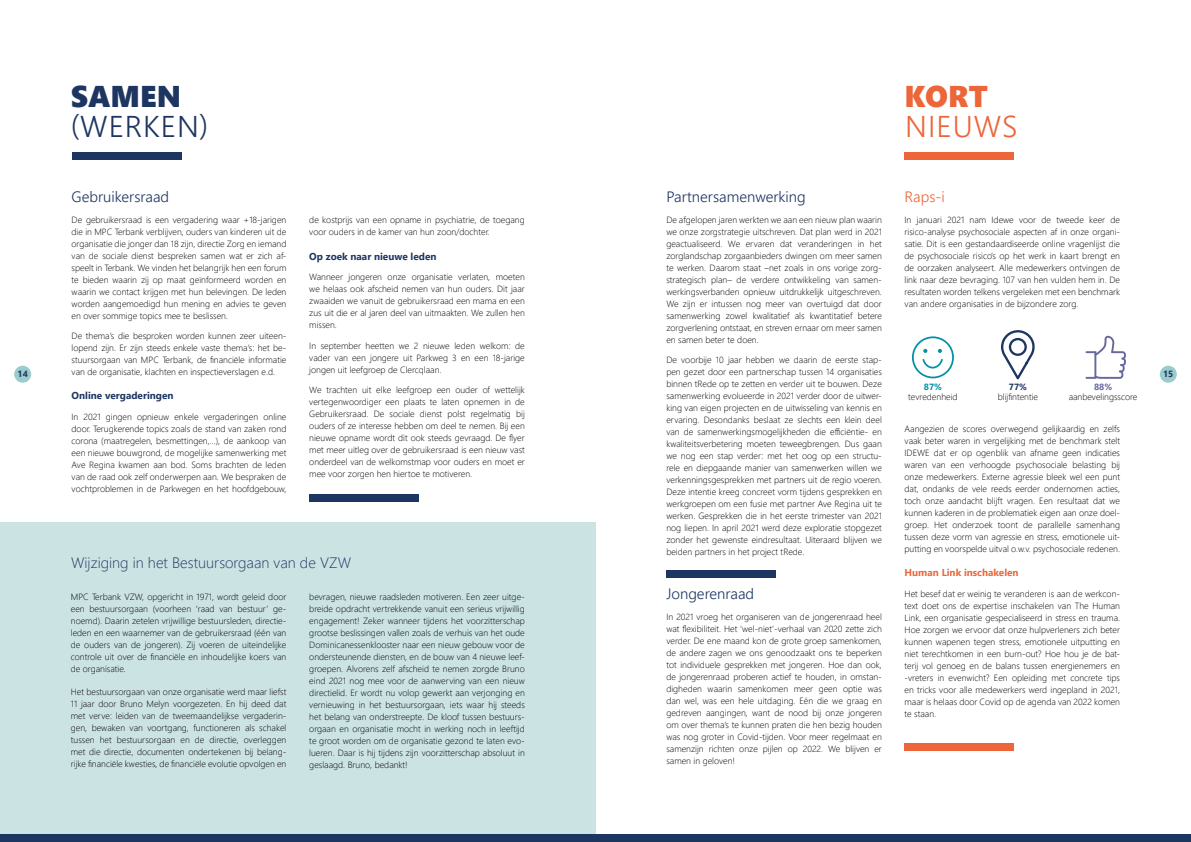
<style>
.page{position:relative;width:1191px;height:842px;background:#fff}
.page>*{position:absolute;margin:0;border:0;box-sizing:border-box;transform-origin:0 0}
.t1{font:300 30px "Segoe UI";letter-spacing:.035em;color:#1d3661}
.t2{font:300 30px "Segoe UI";letter-spacing:.035em;color:#ec663a}
.t3{font:30px "Segoe UI Black";color:#1d3661}
.t4{font:30px "Segoe UI Black";color:#ec663a}
.t5{font:300 15px "Segoe UI";color:#1d3661}
.t6{font:300 15px "Segoe UI";color:#1d3661}
.t7{font:300 15px "Segoe UI";color:#ec663a}
.t8{font:700 10px "Segoe UI";color:#1d3661}
.t9{font:700 10px "Segoe UI";color:#ec663a}
.t10{font:300 9px/12px "Segoe UI";color:#000;text-align:justify}
.t11{font:700 9px "Segoe UI";color:#1d3661}
.t12{font:700 9px "Segoe UI";color:#0091a7}
.t13{font:700 9px "Segoe UI";color:#67689d}
</style>
<div class="page">
<div style="left:14px;top:366px;width:17px;height:17px;background:#9bcccd;border-radius:50%"></div>
<div style="left:1159px;top:366px;width:17px;height:17px;background:#9bcccd;border-radius:50%"></div>
<div style="left:0;top:522px;width:595px;height:320px;background:#cce3e4"></div>
<div style="left:904px;top:152px;width:109px;height:7px;background:#ec663a"></div>
<div style="left:72px;top:152px;width:109px;height:7px;background:#1d3661"></div>
<div style="left:0;top:834px;width:1191px;height:8px;background:#1d3661"></div>
<div style="left:309px;top:494px;width:110px;height:7px;background:#1d3661"></div>
<div style="left:912px;top:336px;width:42px;height:42px;border:2px solid #0091a7;border-radius:50%"></div>
<svg style="left:922px;top:349px;width:21px;height:20px"></svg>
<svg style="left:1001px;top:330px;width:33px;height:50px"></svg>
<div style="left:1085px;top:351px;width:11px;height:28px;border:2px solid #67689c"></div>
<svg style="left:1092px;top:335px;width:34px;height:44px"></svg>
<div style="left:904px;top:743px;width:109px;height:8px;background:#ec663a"></div>
<div style="left:666px;top:570px;width:110px;height:8px;background:#1d3661"></div>
<h1 class="t3" style="left:71px;top:75px;width:112px">SAMEN</h1>
<h1 class="t1" style="left:71px;top:98px;width:139px">(WERKEN)</h1>
<h1 class="t4" style="left:904px;top:74px;width:85px">KORT</h1>
<h1 class="t2" style="left:905px;top:98px;width:114px">NIEUWS</h1>
<h2 class="t5" style="left:666px;top:183px;width:141px">Partnersamenwerking</h2>
<p class="t10" style="left:666px;top:213px;width:217px">De afgelopen jaren werkten we aan een nieuw plan waarin we onze zorgstrategie uitschreven. Dat plan werd in 2021 geactualiseerd. We ervaren dat veranderingen in het zorglandschap zorgaanbieders dwingen om meer samen te werken. Daarom staat –net zoals in ons vorige zorg&shy;strategisch plan– de verdere ontwikkeling van samen&shy;werkingsverbanden opnieuw uitdrukkelijk uitgeschreven.<br>We zijn er intussen nog meer van overtuigd dat door samenwerking zowel kwalitatief als kwantitatief betere zorgverlening ontstaat, en streven ernaar om meer samen en samen beter te doen.</p>
<p class="t10" style="left:666px;top:353px;width:217px">De voorbije 10 jaar hebben we daarin de eerste stap&shy;pen gezet door een partnerschap tussen 14 organisaties binnen tRede op te zetten en verder uit te bouwen. Deze samenwerking evolueerde in 2021 verder door de uitwer&shy;king van eigen projecten en de uitwisseling van kennis en ervaring. Desondanks beslaat ze slechts een klein deel van de samenwerkingsmogelijkheden die efficiëntie- en kwaliteitsverbetering moeten teweegbrengen. Dus gaan we nog een stap verder: met het oog op een structu&shy;rele en diepgaande manier van samenwerken willen we verkenningsgesprekken met partners uit de regio voeren.<br>Deze intentie kreeg concreet vorm tijdens gesprekken en werkgroepen om een fusie met partner Ave Regina uit te werken. Gesprekken die in het eerste trimester van 2021 nog liepen. In april 2021 werd deze exploratie stopgezet zonder het gewenste eindresultaat. Uiteraard blijven we beiden partners in het project tRede.</p>
<h2 class="t5" style="left:72px;top:183px;width:99px">Gebruikersraad</h2>
<p class="t10" style="left:72px;top:213px;width:216px">De gebruikersraad is een vergadering waar +18-jarigen die in MPC Terbank verblijven, ouders van kinderen uit de organisatie die jonger dan 18 zijn, directie Zorg en iemand van de sociale dienst bespreken samen wat er zich af&shy;speelt in Terbank. We vinden het belangrijk hen een forum te bieden waarin zij op maat geïnformeerd worden en waarin we contact krijgen met hun belevingen. De leden worden aangemoedigd hun mening en advies te geven en over sommige topics mee te beslissen.</p>
<p class="t10" style="left:72px;top:329px;width:216px">De thema’s die besproken worden kunnen zeer uiteen&shy;lopend zijn. Er zijn steeds enkele vaste thema’s: het be&shy;stuursorgaan van MPC Terbank, de financiële informatie van de organisatie, klachten en inspectieverslagen e.d.</p>
<p class="t8" style="left:72px;top:386px;width:103px">Online vergaderingen</p>
<p class="t10" style="left:72px;top:410px;width:216px">In 2021 gingen opnieuw enkele vergaderingen online door. Terugkerende topics zoals de stand van zaken rond corona (maatregelen, besmettingen,…), de aankoop van een nieuwe bouwgrond, de mogelijke samenwerking met Ave Regina kwamen aan bod. Soms brachten de leden van de raad ook zelf onderwerpen aan. We bespraken de vochtproblemen in de Parkwegen en het hoofdgebouw,</p>
<h2 class="t7" style="left:904px;top:183px;width:42px">Raps-i</h2>
<p class="t10" style="left:904px;top:213px;width:217px">In januari 2021 nam Idewe voor de tweede keer de risico-analyse psychosociale aspecten af in onze organi&shy;satie. Dit is een gestandaardiseerde online vragenlijst die de psychosociale risico’s op het werk in kaart brengt en de oorzaken analyseert. Alle medewerkers ontvingen de link naar deze bevraging. 107 van hen vulden hem in. De resultaten worden telkens vergeleken met een benchmark van andere organisaties in de bijzondere zorg.</p>
<p class="t10" style="left:309px;top:213px;width:217px">de kostprijs van een opname in psychiatrie, de toegang voor ouders in de kamer van hun zoon/dochter.</p>
<p class="t8" style="left:309px;top:247px;width:129px">Op zoek naar nieuwe leden</p>
<p class="t10" style="left:309px;top:270px;width:217px">Wanneer jongeren onze organisatie verlaten, moeten we helaas ook afscheid nemen van hun ouders. Dit jaar zwaaiden we vanuit de gebruikersraad een mama en een zus uit die er al jaren deel van uitmaakten. We zullen hen missen.</p>
<p class="t10" style="left:309px;top:339px;width:217px">In september heetten we 2 nieuwe leden welkom: de vader van een jongere uit Parkweg 3 en een 18-jarige jongen uit leefgroep de Clercqlaan.</p>
<p class="t10" style="left:309px;top:383px;width:217px">We trachten uit elke leefgroep een ouder of wettelijk vertegenwoordiger een plaats te laten opnemen in de Gebruikersraad. De sociale dienst polst regelmatig bij ouders of ze interesse hebben om deel te nemen. Bij een nieuwe opname wordt dit ook steeds gevraagd. De flyer met meer uitleg over de gebruikersraad is een nieuw vast onderdeel van de welkomstmap voor ouders en moet er mee voor zorgen hen hiertoe te motiveren.</p>
<p class="t11" style="left:18px;top:365px;width:12px">14</p>
<p class="t11" style="left:1163px;top:365px;width:12px">15</p>
<p class="t12" style="left:924px;top:378px;width:20px">87%</p>
<p class="t10" style="left:908px;top:390px;width:51px">tevredenheid</p>
<p class="t13" style="left:1094px;top:378px;width:20px">88%</p>
<p class="t10" style="left:1068px;top:390px;width:70px">aanbevelingsscore</p>
<p class="t11" style="left:1009px;top:378px;width:20px">77%</p>
<p class="t10" style="left:997px;top:390px;width:42px">blijfintentie</p>
<p class="t10" style="left:904px;top:422px;width:217px">Aangezien de scores overwegend gelijkaardig en zelfs vaak beter waren in vergelijking met de benchmark stelt IDEWE dat er op ogenblik van afname geen indicaties waren van een verhoogde psychosociale belasting bij onze medewerkers. Externe agressie bleek wel een punt dat, ondanks de vele reeds eerder ondernomen acties, toch onze aandacht blijft vragen. Een resultaat dat we kunnen kaderen in de problematiek eigen aan onze doel&shy;groep. Het onderzoek toont de parallelle samenhang tussen deze vorm van agressie en stress, emotionele uit&shy;putting en voorspelde uitval o.w.v. psychosociale redenen.</p>
<p class="t9" style="left:904px;top:563px;width:116px">Human Link inschakelen</p>
<p class="t10" style="left:904px;top:587px;width:217px">Het besef dat er weinig te veranderen is aan de werkcon&shy;text doet ons de expertise inschakelen van The Human Link, een organisatie gespecialiseerd in stress en trauma.<br>Hoe zorgen we ervoor dat onze hulpverleners zich beter kunnen wapenen tegen stress, emotionele uitputting en niet terechtkomen in een burn-out? Hoe hou je de bat&shy;terij vol genoeg en de balans tussen energienemers en -vreters in evenwicht? Een opleiding met concrete tips en tricks voor alle medewerkers werd ingepland in 2021, maar is helaas door Covid op de agenda van 2022 komen te staan.</p>
<h2 class="t6" style="left:71px;top:548px;width:281px">Wijziging in het Bestuursorgaan van de VZW</h2>
<p class="t10" style="left:309px;top:590px;width:217px">bevragen, nieuwe raadsleden motiveren. Een zeer uitge&shy;breide opdracht vertrekkende vanuit een serieus vrijwillig engagement! Zeker wanneer tijdens het voorzitterschap grootse beslissingen vallen zoals de verhuis van het oude Dominicanessenklooster naar een nieuw gebouw voor de ondersteunende diensten, en de bouw van 4 nieuwe leef&shy;groepen. Alvorens zelf afscheid te nemen zorgde Bruno eind 2021 nog mee voor de aanwerving van een nieuw directielid. Er wordt nu volop gewerkt aan verjonging en vernieuwing in het bestuursorgaan, iets waar hij steeds het belang van onderstreepte. De kloof tussen bestuurs&shy;orgaan en organisatie mocht in werking noch in leeftijd te groot worden om de organisatie gezond te laten evo&shy;lueren. Daar is hij tijdens zijn voorzitterschap absoluut in geslaagd. Bruno, bedankt!</p>
<h2 class="t5" style="left:666px;top:580px;width:89px">Jongerenraad</h2>
<p class="t10" style="left:71px;top:590px;width:217px">MPC Terbank VZW, opgericht in 1971, wordt geleid door een bestuursorgaan (voorheen ‘raad van bestuur’ ge&shy;noemd). Daarin zetelen vrijwillige bestuursleden, directie&shy;leden en een waarnemer van de gebruikersraad (één van de ouders van de jongeren). Zij voeren de uiteindelijke controle uit over de financiële en inhoudelijke koers van de organisatie.</p>
<p class="t10" style="left:71px;top:685px;width:217px">Het bestuursorgaan van onze organisatie werd maar liefst 11 jaar door Bruno Melyn voorgezeten. En hij deed dat met verve: leiden van de tweemaandelijkse vergaderin&shy;gen, bewaken van voortgang, functioneren als schakel tussen het bestuursorgaan en de directie, overleggen met die directie, documenten ondertekenen bij belang&shy;rijke financiële kwesties, de financiële evolutie opvolgen en</p>
<p class="t10" style="left:666px;top:610px;width:217px">In 2021 vroeg het organiseren van de jongerenraad heel wat flexibiliteit. Het ‘wel-niet’-verhaal van 2020 zette zich verder. De ene maand kon de grote groep samenkomen, de andere zagen we ons genoodzaakt ons te beperken tot individuele gesprekken met jongeren. Hoe dan ook, de jongerenraad proberen actief te houden, in omstan&shy;digheden waarin samenkomen meer geen optie was dan wel, was een hele uitdaging. Eén die we graag en gedreven aangingen, want de nood bij onze jongeren om over thema’s te kunnen praten die hen bezig houden was nog groter in Covid-tijden. Voor meer regelmaat en samenzijn richten onze pijlen op 2022. We blijven er samen in geloven!</p>
</div>
